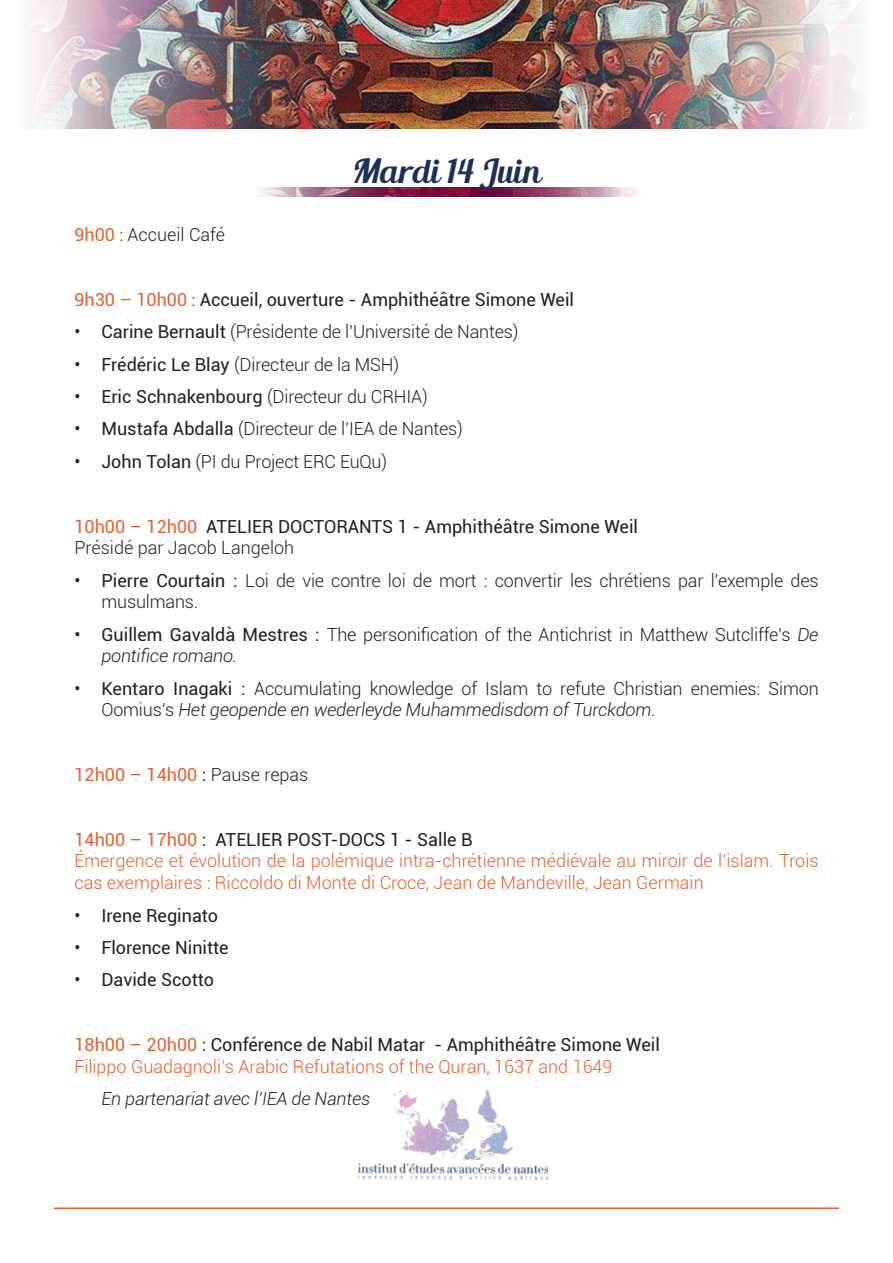
<style>
.page{position:relative;width:893px;height:1263px;background:#fff}
.page>*{position:absolute;margin:0;border:0;box-sizing:border-box;transform-origin:0 0}
.t1{font:33px "Blenda Script";color:#1e305a}
.t2{font:300 18px/21.6px "Roboto";letter-spacing:-.01em;color:#231f20}
.t3{font:300 18px/21.6px "Roboto";color:#e95f30}
.t4{font:18px/21.6px "Roboto";color:#231f20}
.t5{font:italic 300 18px "Roboto";letter-spacing:-.01em;color:#231f20}
.t6{font:18px "Roboto";color:#e95f30}
.s1{font-weight:400;color:#e95f30}
.s2{color:#e95f30}
.s3{font-weight:300}
.s4{font-weight:400}
.s5{font-style:italic}
.s6{color:#231f20}
.s7{font-weight:300;color:#231f20}
.s8{font-weight:400;color:#231f20}
</style>
<div class="page">
<img style="left:29px;top:0;width:832px;height:129px">
<img style="left:261px;top:187px;width:375px;height:9px">
<hr style="left:54px;top:1207px;width:785px;height:2px;background:#e95f30">
<img style="left:394px;top:1090px;width:118px;height:69px">
<img style="left:358px;top:1163px;width:190px;height:17px">
<p class="t2" style="left:74px;top:223px;width:152px"><span class="s1">9h00</span> : Accueil Café</p>
<h1 class="t1" style="left:353px;top:150px;width:189px">Mardi 14 Juin</h1>
<p class="t4" style="left:74px;top:288px;width:501px"><span class="s2">9h30 – 10h00</span> <span class="s3">:</span> Accueil, ouverture - Amphithéâtre Simone Weil</p>
<p class="t2" style="left:74px;top:320px;width:446px"><span class="s4">• Carine Bernault</span> (Présidente de l’Université de Nantes)</p>
<p class="t2" style="left:74px;top:353px;width:326px"><span class="s4">• Frédéric Le Blay</span> (Directeur de la MSH)</p>
<p class="t4" style="left:74px;top:385px;width:355px">• Eric Schnakenbourg <span class="s3">(Directeur du CRHIA)</span></p>
<p class="t2" style="left:74px;top:418px;width:390px"><span class="s4">• Mustafa Abdalla</span> (Directeur de l’IEA de Nantes)</p>
<p class="t2" style="left:74px;top:450px;width:314px"><span class="s4">• John Tolan</span> (PI du Project ERC EuQu)</p>
<p class="t4" style="left:74px;top:515px;width:565px"><span class="s2">10h00 – 12h00</span> ATELIER DOCTORANTS 1 - Amphithéâtre Simone Weil<br><span class="s3">Présidé par Jacob Langeloh</span></p>
<p class="t2" style="left:101px;top:569px;width:719px;text-indent:-27px"><span class="s4">• Pierre Courtain :</span> Loi de vie contre loi de mort : convertir les chrétiens par l’exemple des musulmans.</p>
<p class="t2" style="left:101px;top:623px;width:719px;text-indent:-27px"><span class="s4">• Guillem Gavaldà Mestres :</span> The personification of the Antichrist in Matthew Sutcliffe’s <span class="s5">De pontifice romano.</span></p>
<p class="t2" style="left:101px;top:677px;width:719px;text-indent:-27px"><span class="s4">• Kentaro Inagaki :</span> Accumulating knowledge of Islam to refute Christian enemies: Simon<br>Oomius’s <span class="s5">Het geopende en wederleyde Muhammedisdom of Turckdom</span>.</p>
<p class="t6" style="left:74px;top:762px;width:236px">12h00 – 14h00 <span class="s6">:</span> <span class="s7">Pause repas</span></p>
<p class="t3" style="left:74px;top:828px;width:746px"><span class="s4">14h00 – 17h00</span> <span class="s8">: ATELIER POST-DOCS 1 - Salle B<br></span>Émergence et évolution de la polémique intra-chrétienne médiévale au miroir de l’islam. Trois cas exemplaires : Riccoldo di Monte di Croce, Jean de Mandeville, Jean Germain</p>
<p class="t4" style="left:74px;top:904px;width:145px">• Irene Reginato</p>
<p class="t4" style="left:74px;top:936px;width:156px">• Florence Ninitte</p>
<p class="t4" style="left:74px;top:968px;width:141px">• Davide Scotto</p>
<p class="t3" style="left:74px;top:1033px;width:587px"><span class="s4">18h00 – 20h00</span> <span class="s8">: Conférence de Nabil Matar - Amphithéâtre Simone Weil<br></span>Filippo Guadagnoli’s Arabic Refutations of the Quran, 1637 and 1649</p>
<p class="t5" style="left:101px;top:1086px;width:270px">En partenariat avec l’IEA de Nantes</p>
</div>
